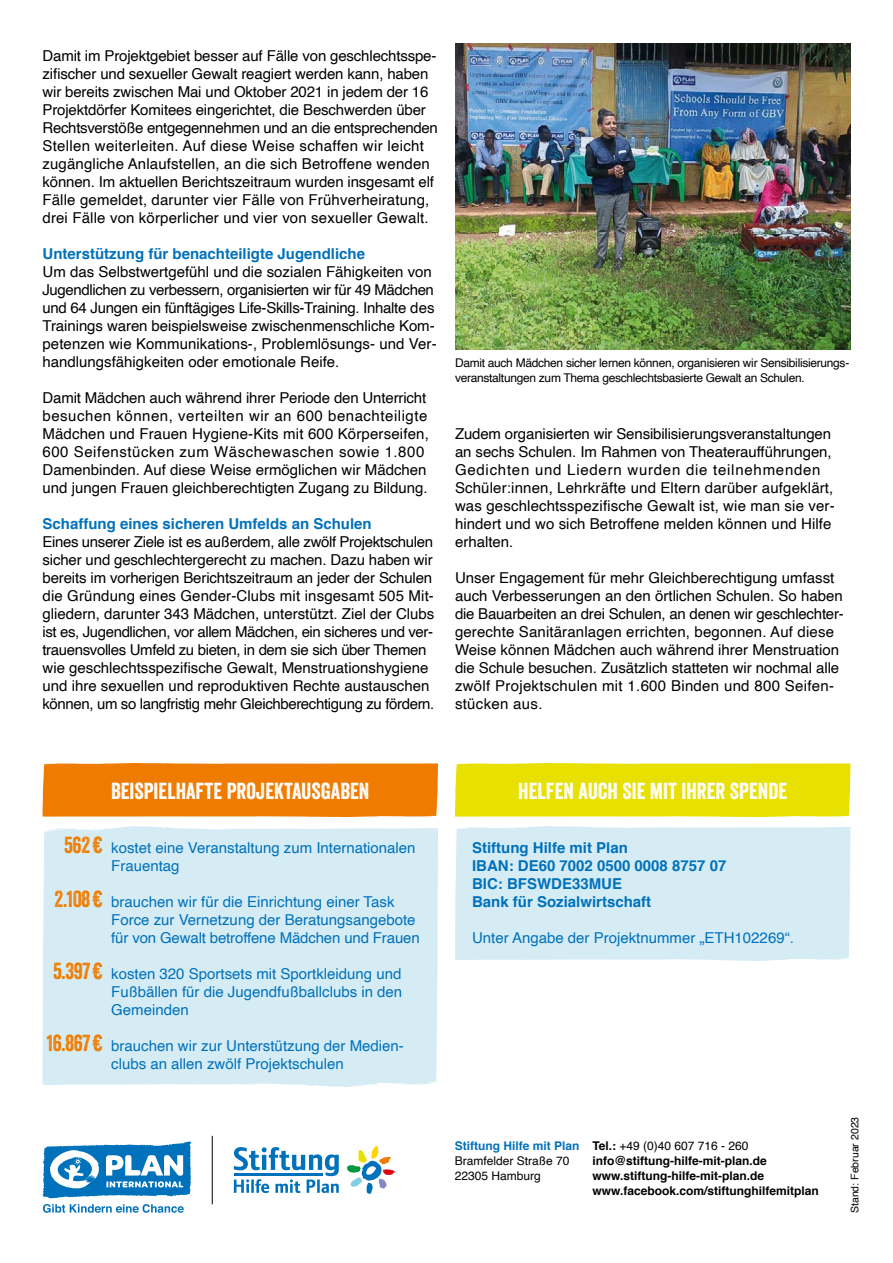
<style>
.page{position:relative;width:893px;height:1263px;background:#fff}
.page>*{position:absolute;margin:0;border:0;box-sizing:border-box;transform-origin:0 0}
.t1{font:22.5px "Veneer";color:#fff}
.t2{font:22.5px "Veneer";letter-spacing:-.015em;color:#ef7c00}
.t3{font:15px/18px "Helvetica";color:#000}
.t4{font:15px/18px "Helvetica";color:#0071bb}
.t5{font:700 15px/18px "Helvetica";color:#0071bb}
.t6{font:12px/15px "Helvetica";letter-spacing:-.025em;color:#000}
.t7{font:700 12px/15px "Helvetica";color:#000}
.t8{font:12px/15px "Helvetica";color:#000}
.t9{font:700 12px "Helvetica";color:#0071bb}
.t10{font:10.5px "Helvetica";color:#000}
.s1{font-weight:400}
</style>
<div class="page">
<img style="left:455px;top:44px;width:395px;height:305px">
<div style="left:455px;top:763px;width:395px;height:54px;background:#e8e000"></div>
<div style="left:43px;top:763px;width:395px;height:54px;background:#ef7c00"></div>
<div style="left:455px;top:826px;width:395px;height:135px;background:#d5ecf5"></div>
<div style="left:43px;top:826px;width:395px;height:261px;background:#d5ecf5"></div>
<svg style="left:42px;top:1141px;width:149px;height:57px"></svg>
<svg style="left:43px;top:1204px;width:141px;height:9px"></svg>
<svg style="left:347px;top:1146px;width:48px;height:48px"></svg>
<svg style="left:234px;top:1147px;width:105px;height:46px"></svg>
<hr style="left:212px;top:1136px;width:1px;height:68px;background:#000">
<p class="t3" style="left:43px;top:47px;width:397px">Damit im Projektgebiet besser auf Fälle von geschlechtsspe&shy;zifischer und sexueller Gewalt reagiert werden kann, haben wir bereits zwischen Mai und Oktober 2021 in jedem der 16<br>Projektdörfer Komitees eingerichtet, die Beschwerden über Rechtsverstöße entgegennehmen und an die entsprechenden Stellen weiterleiten. Auf diese Weise schaffen wir leicht zugängliche Anlaufstellen, an die sich Betroffene wenden können. Im aktuellen Berichtszeitraum wurden insgesamt elf Fälle gemeldet, darunter vier Fälle von Frühverheiratung, drei Fälle von körperlicher und vier von sexueller Gewalt.</p>
<p class="t5" style="left:43px;top:244px;width:324px">Unterstützung für benachteiligte Jugendliche</p>
<p class="t3" style="left:43px;top:263px;width:394px">Um das Selbstwertgefühl und die sozialen Fähigkeiten von Jugendlichen zu verbessern, organisierten wir für 49 Mädchen und 64 Jungen ein fünftägiges Life-Skills-Training. Inhalte des Trainings waren beispielsweise zwischenmenschliche Kom-- petenzen wie Kommunikations-, Problemlösungs- und Ver&shy;handlungsfähigkeiten oder emotionale Reife.</p>
<p class="t3" style="left:43px;top:389px;width:388px">Damit Mädchen auch während ihrer Periode den Unterricht besuchen können, verteilten wir an 600 benachteiligte Mädchen und Frauen Hygiene-Kits mit 600 Körperseifen, 600 Seifenstücken zum Wäschewaschen sowie 1.800<br>Damenbinden. Auf diese Weise ermöglichen wir Mädchen und jungen Frauen gleichberechtigten Zugang zu Bildung.</p>
<p class="t5" style="left:43px;top:514px;width:331px">Schaffung eines sicheren Umfelds an Schulen</p>
<p class="t3" style="left:43px;top:533px;width:393px">Eines unserer Ziele ist es außerdem, alle zwölf Projektschulen sicher und geschlechtergerecht zu machen. Dazu haben wir bereits im vorherigen Berichtszeitraum an jeder der Schulen die Gründung eines Gender-Clubs mit insgesamt 505 Mit&shy;gliedern, darunter 343 Mädchen, unterstützt. Ziel der Clubs ist es, Jugendlichen, vor allem Mädchen, ein sicheres und ver-- trauensvolles Umfeld zu bieten, in dem sie sich über Themen wie geschlechtsspezifische Gewalt, Menstruationshygiene und ihre sexuellen und reproduktiven Rechte austauschen können, um so langfristig mehr Gleichberechtigung zu fördern.</p>
<p class="t6" style="left:455px;top:355px;width:394px">Damit auch Mädchen sicher lernen können, organisieren wir Sensibilisierungs-- veranstaltungen zum Thema geschlechtsbasierte Gewalt an Schulen.</p>
<p class="t3" style="left:455px;top:425px;width:381px">Zudem organisierten wir Sensibilisierungsveranstaltungen an sechs Schulen. Im Rahmen von Theateraufführungen, Gedichten und Liedern wurden die teilnehmenden Schüler:innen, Lehrkräfte und Eltern darüber aufgeklärt, was geschlechtsspezifische Gewalt ist, wie man sie ver&shy;hindert und wo sich Betroffene melden können und Hilfe erhalten.</p>
<p class="t3" style="left:455px;top:569px;width:389px">Unser Engagement für mehr Gleichberechtigung umfasst auch Verbesserungen an den örtlichen Schulen. So haben die Bauarbeiten an drei Schulen, an denen wir geschlechter&shy;gerechte Sanitäranlagen errichten, begonnen. Auf diese Weise können Mädchen auch während ihrer Menstruation die Schule besuchen. Zusätzlich statteten wir nochmal alle zwölf Projektschulen mit 1.600 Binden und 800 Seifen&shy;stücken aus.</p>
<h1 class="t1" style="left:111px;top:777px;width:260px">BEISPIELHAFTE PROJEKTAUSGABEN</h1>
<h1 class="t1" style="left:518px;top:777px;width:270px">HELFEN AUCH SIE MIT IHRER SPENDE</h1>
<h1 class="t2" style="left:64px;top:831px;width:40px">562€</h1>
<h1 class="t2" style="left:54px;top:885px;width:50px">2.108€</h1>
<h1 class="t2" style="left:53px;top:957px;width:51px">5.397€</h1>
<h1 class="t2" style="left:47px;top:1029px;width:57px">16.867€</h1>
<p class="t4" style="left:111px;top:839px;width:306px">kostet eine Veranstaltung zum Internationalen<br>Frauentag</p>
<p class="t4" style="left:111px;top:893px;width:310px">brauchen wir für die Einrichtung einer Task<br>Force zur Vernetzung der Beratungsangebote für von Gewalt betroffene Mädchen und Frauen</p>
<p class="t4" style="left:111px;top:965px;width:292px;text-align:justify">kosten 320 Sportsets mit Sportkleidung und Fußbällen für die Jugendfußballclubs in den Gemeinden</p>
<p class="t4" style="left:111px;top:1037px;width:294px">brauchen wir zur Unterstützung der Medien&shy;clubs an allen zwölf Projektschulen</p>
<p class="t5" style="left:472px;top:838px;width:256px">Stiftung Hilfe mit Plan<br>IBAN: DE60 7002 0500 0008 8757 07<br>BIC: BFSWDE33MUE<br>Bank für Sozialwirtschaft</p>
<p class="t4" style="left:472px;top:929px;width:323px">Unter Angabe der Projektnummer „ETH102269“.</p>
<p class="t9" style="left:455px;top:1136px;width:126px">Stiftung Hilfe mit Plan</p>
<p class="t8" style="left:455px;top:1154px;width:116px">Bramfelder Straße 70<br>22305 Hamburg</p>
<p class="t7" style="left:592px;top:1139px;width:228px">Tel.: <span class="s1">+49 (0)40 607 716 - 260 </span>info@stiftung-hilfe-mit-plan.de www.stiftung-hilfe-mit-plan.de www.facebook.com/stiftunghilfemitplan</p>
<p class="t10" style="left:846px;top:1213px;width:98px;rotate:-90deg">Stand: Februar 2023</p>
</div>
